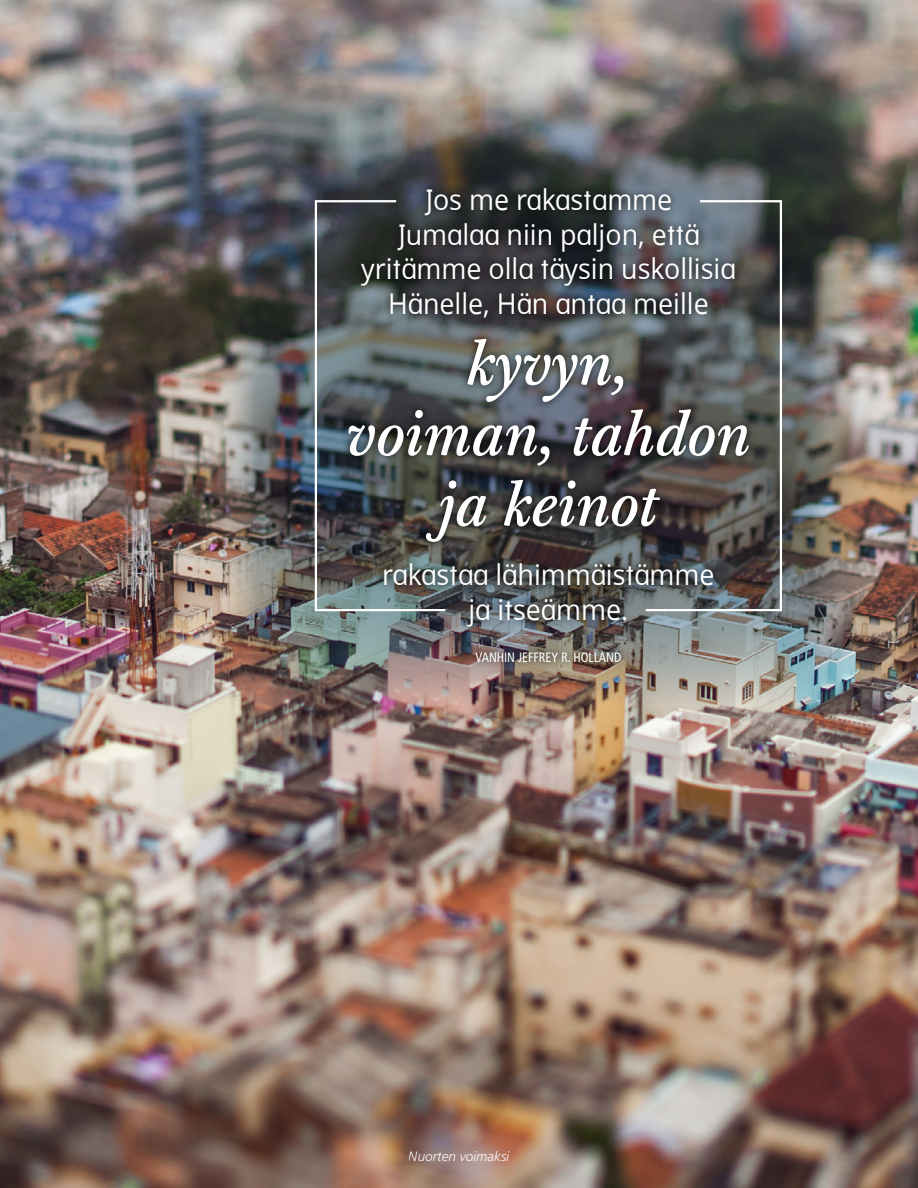
<style>
.page{position:relative;width:918px;height:1188px;background:#fff}
.page>*{position:absolute;margin:0;border:0;box-sizing:border-box;transform-origin:0 0}
.artcl7_p1_figure_ima{font:italic 500 61.5px/70.5px "Mc Kaylds Lat";color:#fff;text-align:center;scale:.94 1}
.artcl7_p1_figure_ima-2{font:28.5px/34.5px "Dots Solidlds Lat";color:#fff;text-align:center;scale:.94 1}
.artcl7_p1_figure_ima-3{font:condensed 13.5px "Frutigerlds Lat";color:#fff;scale:.94 1}
.t1{font:italic 300 13.5px "Frutigerlds Lat";color:#fff}
</style>
<div class="page">
<img style="left:0;top:0;width:918px;height:1188px">
<img style="left:200px;top:86px;width:694px;height:619px">
<div style="left:340px;top:181px;width:417px;height:489px;background:#000;opacity:.85"></div>
<svg style="left:314px;top:199px;width:134px;height:413px;background:#4c5253"></svg>
<svg style="left:643px;top:199px;width:140px;height:413px;background:#4f5051"></svg>
<p class="artcl7_p1_figure_ima-2" style="left:361px;top:183px;width:400px">Jos me rakastamme<br>Jumalaa niin paljon, että yritämme olla täysin uskollisia<br>Hänelle, Hän antaa meille</p>
<p class="artcl7_p1_figure_ima" style="left:346px;top:329px;width:431px">kyvyn,<br>voiman, tahdon ja keinot</p>
<p class="artcl7_p1_figure_ima-2" style="left:382px;top:558px;width:355px">rakastaa lähimmäistämme ja itseämme.</p>
<p class="artcl7_p1_figure_ima-3" style="left:475px;top:647px;width:157px">VANHIN JEFFREY R. HOLLAND</p>
<p class="t1" style="left:409px;top:1147px;width:102px">Nuorten voimaksi</p>
</div>
